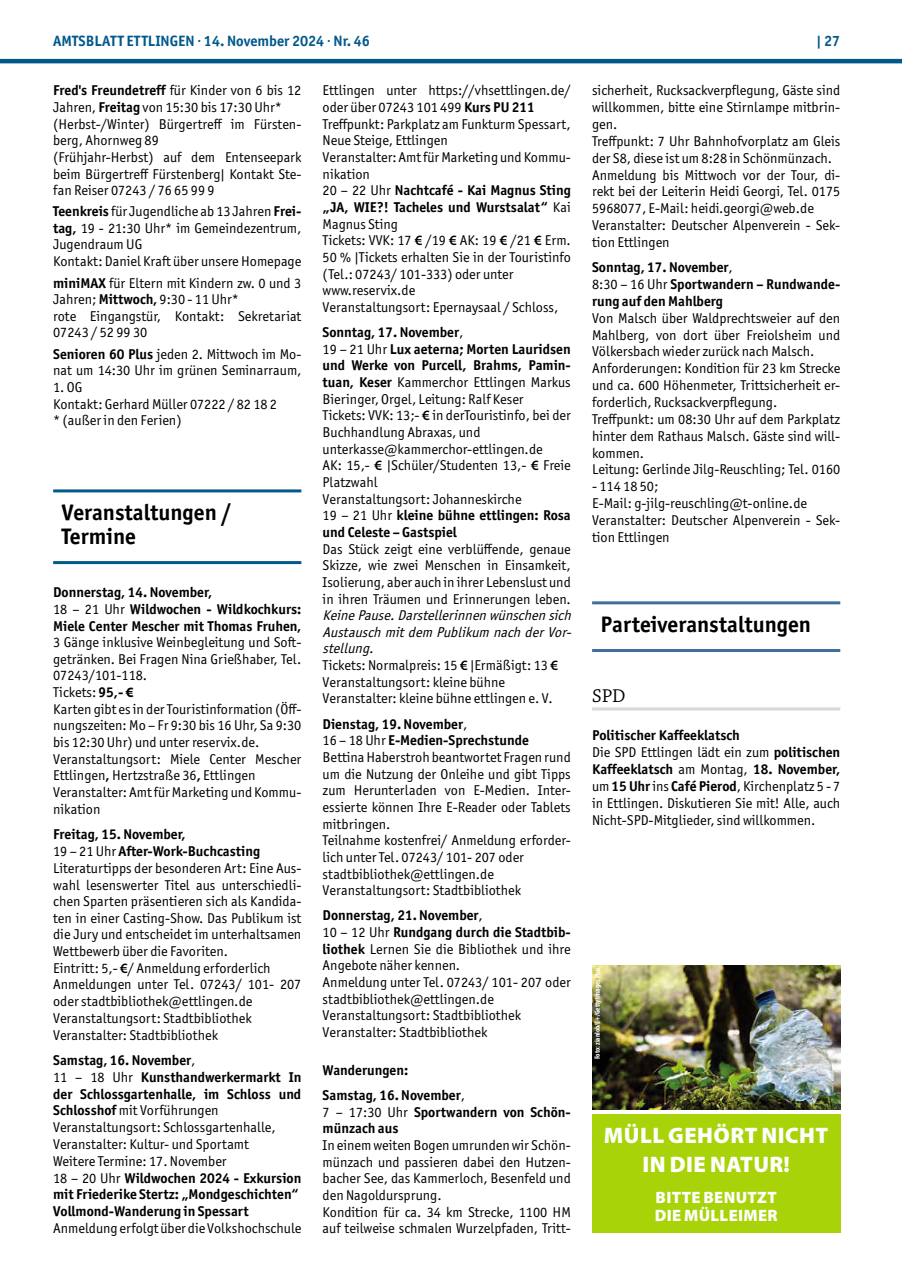
<style>
.page{position:relative;width:902px;height:1280px;background:#fff}
.page>*{position:absolute;margin:0;border:0;box-sizing:border-box;transform-origin:0 0}
.t1{font:700 22.5px/24px "Officina Sans ITC Pro";color:#000}
.t2{font:900 22.5px/28.5px "Myriad Pro";letter-spacing:.02em;color:#fff;text-align:center}
.t3{font:19.5px "Chaparral Pro";color:#000}
.t4{font:900 16.5px/18px "Myriad Pro";letter-spacing:.02em;color:#fff}
.t5{font:700 15px "Officina Sans ITC Pro";color:#01598b}
.t6{font:14.25px/16.6px "Officina Sans ITC Pro";color:#000}
.t7{font:700 14.25px/16.8px "Officina Sans ITC Pro";color:#000}
.t8{font:700 condensed 7.5px "Myriad Pro";color:#fff}
.s1{font-weight:700}
.s2{font-family:"Myriad Pro";font-weight:600}
.s3{font-style:italic}
.s4{font-weight:400}
.s5{font-family:"Myriad Pro";font-weight:700}
</style>
<div class="page">
<hr style="left:0;top:59px;width:901px;height:4px;background:#01598b">
<hr style="left:53px;top:489px;width:248px;height:3px;background:#01598b">
<hr style="left:53px;top:561px;width:248px;height:3px;background:#01598b">
<hr style="left:592px;top:601px;width:248px;height:3px;background:#416f9d">
<hr style="left:592px;top:649px;width:248px;height:3px;background:#416f9d">
<hr style="left:592px;top:707px;width:248px;height:3px;background:#d9d9d9">
<div style="left:592px;top:1114px;width:248px;height:119px;background:#a8d308"></div>
<img style="left:592px;top:965px;width:248px;height:144px">
<p class="t5" style="left:53px;top:31px;width:318px">AMTSBLATT ETTLINGEN · 14. November 2024 · Nr. 46</p>
<p class="t5" style="left:816px;top:31px;width:26px">| 27</p>
<p class="t6" style="left:53px;top:82px;width:250px"><span class="s1">Fred's Freundetreff</span> für Kinder von 6 bis 12<br>Jahren, <span class="s1">Freitag</span> von 15:30 bis 17:30 Uhr* (Herbst-/Winter) Bürgertreff im Fürsten&shy;berg, Ahornweg 89<br>(Frühjahr-Herbst) auf dem Entenseepark beim Bürgertreff Fürstenberg| Kontakt Ste&shy;fan Reiser 07243 / 76 65 99 9</p>
<p class="t6" style="left:53px;top:203px;width:250px"><span class="s1">Teenkreis</span> für Jugendliche ab 13 Jahren <span class="s1">Frei&shy;tag,</span> 19 - 21:30 Uhr* im Gemeindezentrum, Jugendraum UG<br>Kontakt: Daniel Kraft über unsere Homepage</p>
<p class="t6" style="left:53px;top:274px;width:250px"><span class="s1">miniMAX</span> für Eltern mit Kindern zw. 0 und 3<br>Jahren; <span class="s1">Mittwoch,</span> 9:30 - 11 Uhr*<br>rote Eingangstür, Kontakt: Sekretariat<br>07243 / 52 99 30</p>
<p class="t6" style="left:53px;top:345px;width:250px"><span class="s1">Senioren 60 Plus</span> jeden 2. Mittwoch im Mo&shy;nat um 14:30 Uhr im grünen Seminarraum,</p>
<p class="t6" style="left:53px;top:378px;width:225px">1. OG<br>Kontakt: Gerhard Müller 07222 / 82 18 2 * (außer in den Ferien)</p>
<p class="t6" style="left:322px;top:82px;width:250px">Ettlingen unter https://vhsettlingen.de/ oder über 07243 101 499 <span class="s1">Kurs PU 211<br></span>Treffpunkt: Parkplatz am Funkturm Spessart, Neue Steige, Ettlingen<br>Veranstalter: Amt für Marketing und Kommu&shy;nikation<br>20 – 22 Uhr <span class="s1">Nachtcafé - Kai Magnus Sting „JA, WIE?! Tacheles und Wurstsalat“</span> Kai Magnus Sting<br>Tickets: VVK: 17 <span class="s2">€</span> /19 <span class="s2">€</span> AK: 19 <span class="s2">€</span> /21 <span class="s2">€</span> Erm.<br>50 % |Tickets erhalten Sie in der Touristinfo (Tel.: 07243/ 101-333) oder unter www.reservix.de<br>Veranstaltungsort: Epernaysaal / Schloss,</p>
<p class="t6" style="left:322px;top:324px;width:250px"><span class="s1">Sonntag, 17. November</span>,<br>19 – 21 Uhr <span class="s1">Lux aeterna; Morten Lauridsen und Werke von Purcell, Brahms, Pamin&shy;tuan, Keser</span> Kammerchor Ettlingen Markus Bieringer, Orgel, Leitung: Ralf Keser<br>Tickets: VVK: 13;- <span class="s2">€</span> in derTouristinfo, bei der Buchhandlung Abraxas, und unterkasse@kammerchor-ettlingen.de<br>AK: 15,- <span class="s2">€</span> |Schüler/Studenten 13,- <span class="s2">€</span> Freie Platzwahl<br>Veranstaltungsort: Johanneskirche<br>19 – 21 Uhr <span class="s1">kleine bühne ettlingen: Rosa und Celeste – Gastspiel</span></p>
<p class="t6" style="left:322px;top:540px;width:250px;text-align:justify">Das Stück zeigt eine verblüffende, genaue Skizze, wie zwei Menschen in Einsamkeit, Isolierung, aber auch in ihrer Lebenslust und in ihren Träumen und Erinnerungen leben.</p>
<p class="t6" style="left:322px;top:607px;width:253px"><span class="s3">KeinePause.Darstellerinnen wünschen sich Austausch mitdem Publikum nach derVor&shy;stellung.<br></span>Tickets: Normalpreis: 15 <span class="s2">€</span> |Ermäßigt: 13 <span class="s2">€ </span>Veranstaltungsort: kleine bühne Veranstalter: kleine bühne ettlingen e. V.</p>
<p class="t6" style="left:322px;top:715px;width:250px"><span class="s1">Dienstag, 19. November</span>,<br>16 – 18 Uhr <span class="s1">E-Medien-Sprechstunde </span>Bettina Haberstroh beantwortet Fragen rund um die Nutzung der Onleihe und gibt Tipps zum Herunterladen von E-Medien. Inter&shy;essierte können Ihre E-Reader oder Tablets mitbringen.<br>Teilnahme kostenfrei/ Anmeldung erforder&shy;lich unter Tel. 07243/ 101- 207 oder stadtbibliothek@ettlingen.de Veranstaltungsort: Stadtbibliothek</p>
<p class="t6" style="left:322px;top:907px;width:250px"><span class="s1">Donnerstag, 21. November</span>,<br>10 – 12 Uhr <span class="s1">Rundgang durch die Stadtbib&shy;liothek</span> Lernen Sie die Bibliothek und ihre Angebote näher kennen.<br>Anmeldung unter Tel. 07243/ 101- 207 oder stadtbibliothek@ettlingen.de Veranstaltungsort: Stadtbibliothek Veranstalter: Stadtbibliothek</p>
<p class="t7" style="left:322px;top:1057px;width:144px;line-height:25.2px">Wanderungen:<br>Samstag, 16. November<span class="s4">,</span></p>
<p class="t7" style="left:322px;top:1103px;width:250px"><span class="s4">7 – 17:30 Uhr</span> Sportwandern von Schön&shy;münzach aus</p>
<p class="t6" style="left:322px;top:1137px;width:250px">In einem weiten Bogen umrunden wir Schön&shy;münzach und passieren dabei den Hutzen&shy;bacher See, das Kammerloch, Besenfeld und den Nagoldursprung.<br>Kondition für ca. 34 km Strecke, 1100 HM auf teilweise schmalen Wurzelpfaden, Tritt-</p>
<p class="t6" style="left:592px;top:82px;width:250px">sicherheit, Rucksackverpflegung, Gäste sind willkommen, bitte eine Stirnlampe mitbrin&shy;gen.<br>Treffpunkt: 7 Uhr Bahnhofvorplatz am Gleis der S8, diese ist um 8:28 in Schönmünzach.<br>Anmeldung bis Mittwoch vor der Tour, di&shy;rekt bei der Leiterin Heidi Georgi, Tel. 0175<br>5968077, E-Mail: heidi.georgi@web.de Veranstalter: Deutscher Alpenverein - Sek&shy;tion Ettlingen</p>
<p class="t7" style="left:592px;top:259px;width:250px">Sonntag, 17. November<span class="s4">,<br>8:30 – 16 Uhr</span> Sportwandern – Rundwande&shy;rung auf den Mahlberg</p>
<p class="t6" style="left:592px;top:310px;width:250px">Von Malsch über Waldprechtsweier auf den Mahlberg, von dort über Freiolsheim und Völkersbach wieder zurück nach Malsch.<br>Anforderungen: Kondition für 23 km Strecke und ca. 600 Höhenmeter, Trittsicherheit er&shy;forderlich, Rucksackverpflegung.<br>Treffpunkt: um 08:30 Uhr auf dem Parkplatz hinter dem Rathaus Malsch. Gäste sind will&shy;kommen.<br>Leitung: Gerlinde Jilg-Reuschling; Tel. 0160</p>
<p class="t6" style="left:592px;top:478px;width:250px">- 114 18 50;<br>E-Mail: g-jilg-reuschling@t-online.de<br>Veranstalter: Deutscher Alpenverein - Sek&shy;tion Ettlingen</p>
<h1 class="t1" style="left:62px;top:500px;width:171px">Veranstaltungen /<br>Termine</h1>
<p class="t7" style="left:53px;top:584px;width:250px">Donnerstag, 14. November,<br><span class="s4">18 – 21 Uhr</span> Wildwochen - Wildkochkurs:<br>Miele Center Mescher mit Thomas Fruhen,</p>
<p class="t6" style="left:53px;top:634px;width:250px">3 Gänge inklusive Weinbegleitung und Soft&shy;getränken. Bei Fragen Nina Grießhaber, Tel.<br>07243/101-118.<br>Tickets: <span class="s1">95,-</span> <span class="s5">€<br></span>Karten gibt es in der Touristinformation (Öff&shy;nungszeiten: Mo – Fr 9:30 bis 16 Uhr, Sa 9:30 bis 12:30 Uhr) und unter reservix.de.<br>Veranstaltungsort: Miele Center Mescher Ettlingen<span class="s1">,</span> Hertzstraße 36<span class="s1">,</span> Ettlingen Veranstalter: Amt für Marketing und Kommu&shy;nikation</p>
<p class="t6" style="left:53px;top:826px;width:250px"><span class="s1">Freitag, 15. November,<br></span>19 – 21 Uhr <span class="s1">After-Work-Buchcasting </span>Literaturtipps der besonderen Art: Eine Aus&shy;wahl lesenswerter Titel aus unterschiedli&shy;chen Sparten präsentieren sich als Kandida&shy;ten in einer Casting-Show. Das Publikum ist die Jury und entscheidet im unterhaltsamen Wettbewerb über die Favoriten.<br>Eintritt: 5,- <span class="s2">€</span>/ Anmeldung erforderlich Anmeldungen unter Tel. 07243/ 101- 207 oder stadtbibliothek@ettlingen.de Veranstaltungsort: Stadtbibliothek Veranstalter: Stadtbibliothek</p>
<p class="t7" style="left:53px;top:1052px;width:250px">Samstag, 16. November<span class="s4">,<br>11 – 18 Uhr</span> Kunsthandwerkermarkt In der Schlossgartenhalle, im Schloss und Schlosshof <span class="s4">mit Vorführungen Veranstaltungsort: Schlossgartenhalle, Veranstalter: Kultur- und Sportamt<br>Weitere Termine: 17. November<br>18 – 20 Uhr</span> Wildwochen 2024 - Exkursion mit Friederike Stertz: „Mondgeschichten“ Vollmond-Wanderung in Spessart</p>
<p class="t6" style="left:53px;top:1220px;width:250px">Anmeldung erfolgt über die Volkshochschule</p>
<h1 class="t1" style="left:600px;top:612px;width:212px">Parteiveranstaltungen</h1>
<h2 class="t3" style="left:592px;top:685px;width:35px">SPD</h2>
<p class="t6" style="left:592px;top:727px;width:250px"><span class="s1">Politischer Kaffeeklatsch<br></span>Die SPD Ettlingen lädt ein zum <span class="s1">politischen Kaffeeklatsch</span> am Montag, <span class="s1">18. November, </span>um <span class="s1">15 Uhr</span> ins <span class="s1">Café Pierod</span>, Kirchenplatz 5 - 7 in Ettlingen. Diskutieren Sie mit! Alle, auch Nicht-SPD-Mitglieder, sind willkommen.</p>
<p class="t8" style="left:592px;top:1059px;width:93px;rotate:-90deg">Foto: zianlob/E+/Getty Images Plus</p>
<h1 class="t2" style="left:604px;top:1122px;width:226px">MÜLL GEHÖRT NICHT<br>IN DIE NATUR!</h1>
<p class="t4" style="left:654px;top:1188px;width:124px">BITTE BENUTZT<br>DIE MÜLLEIMER</p>
</div>
